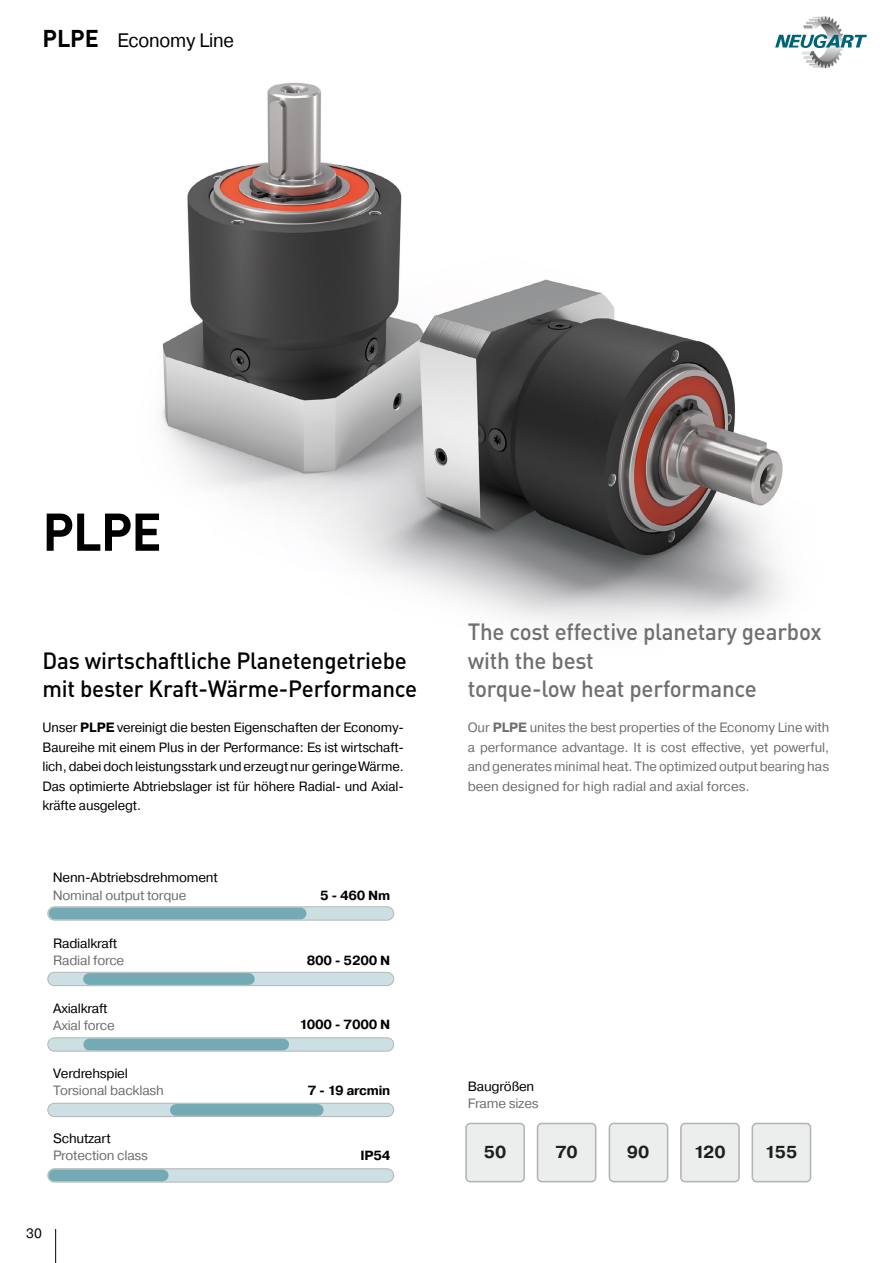
<style>
.page{position:relative;width:893px;height:1263px;background:#fff}
.page>*{position:absolute;margin:0;border:0;box-sizing:border-box;transform-origin:0 0}
.t1{font:700 52.2px "DIN Pro";color:#000;scale:.96 1}
.t2{font:500 23.25px/28.5px "DIN Pro";letter-spacing:-.01em;color:#706f6f;scale:.96 1}
.t3{font:500 23.25px/28.5px "DIN Pro";letter-spacing:-.01em;color:#000;scale:.96 1}
.t4{font:19.5px "Pragmatica";letter-spacing:-.01em;color:#000;scale:.95 1}
.t5{font:700 17.4px "Pragmatica";color:#1e1e1c}
.t6{font:13.5px/19.5px "Pragmatica";letter-spacing:-.015em;color:#000;text-align:justify}
.t7{font:13.5px/19.5px "Pragmatica";letter-spacing:-.015em;color:#706f6f;text-align:justify}
.t8{font:700 13.2px "Pragmatica";letter-spacing:-.015em;color:#000}
.s1{font-family:"DIN Pro";font-weight:700;font-size:24px}
.s2{font-weight:700}
</style>
<div class="page">
<svg style="left:775px;top:16px;width:92px;height:52px"></svg>
<hr style="left:55px;top:1229px;width:1px;height:34px;background:#000">
<img style="left:162px;top:82px;width:621px;height:542px">
<div style="left:48px;top:972px;width:346px;height:14px;background:#cce0e4;border-radius:7px"></div>
<div style="left:47px;top:972px;width:347px;height:14px;border:1px solid #b4b6b5;border-radius:7px"></div>
<div style="left:48px;top:907px;width:346px;height:13px;background:#cce0e4;border-radius:7px"></div>
<div style="left:47px;top:906px;width:347px;height:14px;border:1px solid #b4b6b5;border-radius:7px"></div>
<div style="left:48px;top:1038px;width:346px;height:13px;background:#cce0e4;border-radius:7px"></div>
<div style="left:47px;top:1037px;width:347px;height:14px;border:1px solid #b4b6b5;border-radius:7px"></div>
<div style="left:48px;top:1103px;width:346px;height:13px;background:#cce0e4;border-radius:7px"></div>
<div style="left:47px;top:1103px;width:347px;height:14px;border:1px solid #b4b6b5;border-radius:7px"></div>
<div style="left:48px;top:1169px;width:346px;height:13px;background:#cce0e4;border-radius:7px"></div>
<div style="left:47px;top:1168px;width:347px;height:14px;border:1px solid #b4b6b5;border-radius:7px"></div>
<div style="left:89px;top:973px;width:160px;height:12px;background:#74aab3"></div>
<div style="left:89px;top:1038px;width:194px;height:12px;background:#74aab3"></div>
<div style="left:176px;top:1104px;width:142px;height:12px;background:#74aab3"></div>
<div style="left:54px;top:1169px;width:109px;height:12px;background:#74aab3"></div>
<div style="left:55px;top:907px;width:246px;height:12px;background:#74aab3"></div>
<div style="left:466px;top:1123px;width:58px;height:58px;background:#eceded;border-radius:4px"></div>
<div style="left:465px;top:1123px;width:60px;height:59px;border:2px solid #b4b6b5;border-radius:4px"></div>
<div style="left:538px;top:1123px;width:58px;height:58px;background:#eceded;border-radius:4px"></div>
<div style="left:537px;top:1123px;width:59px;height:59px;border:2px solid #b4b6b5;border-radius:4px"></div>
<div style="left:609px;top:1123px;width:59px;height:58px;background:#eceded;border-radius:4px"></div>
<div style="left:609px;top:1123px;width:59px;height:59px;border:2px solid #b4b6b5;border-radius:4px"></div>
<div style="left:681px;top:1123px;width:58px;height:58px;background:#eceded;border-radius:4px"></div>
<div style="left:680px;top:1123px;width:60px;height:59px;border:2px solid #b4b6b5;border-radius:4px"></div>
<div style="left:752px;top:1123px;width:58px;height:58px;background:#eceded;border-radius:4px"></div>
<div style="left:752px;top:1123px;width:59px;height:59px;border:2px solid #b4b6b5;border-radius:4px"></div>
<h3 class="t4" style="left:43px;top:28px;width:203px"><span class="s1">PLPE</span> Economy Line</h3>
<h1 class="t1" style="left:43px;top:491px;width:126px">PLPE</h1>
<h2 class="t3" style="left:43px;top:645px;width:392px">Das wirtschaftliche Planetengetriebe mit bester Kraft-Wärme-Performance</h2>
<h2 class="t2" style="left:468px;top:616px;width:370px">The cost effective planetary gearbox with the best<br>torque-low heat performance</h2>
<p class="t6" style="left:43px;top:718px;width:363px">Unser <span class="s2">PLPE</span> vereinigt die besten Eigenschaften der Economy-Baureihe mit einem Plus in der Performance: Es ist wirtschaft&shy;lich, dabei doch leistungsstark und erzeugt nur geringe Wärme.<br>Das optimierte Abtriebslager ist für höhere Radial- und Axial&shy;kräfte ausgelegt.</p>
<p class="t7" style="left:468px;top:718px;width:363px">Our <span class="s2">PLPE</span> unites the best properties of the Economy Line with a performance advantage. It is cost effective, yet powerful, and generates minimal heat. The optimized output bearing has been designed for high radial and axial forces.</p>
<p class="t6" style="left:53px;top:868px;width:167px">Nenn-Abtriebsdrehmoment</p>
<p class="t7" style="left:53px;top:885px;width:135px">Nominal output torque</p>
<p class="t6" style="left:53px;top:933px;width:66px">Radialkraft</p>
<p class="t7" style="left:53px;top:950px;width:73px">Radial force</p>
<p class="t6" style="left:53px;top:998px;width:56px">Axialkraft</p>
<p class="t7" style="left:53px;top:1015px;width:63px">Axial force</p>
<p class="t6" style="left:53px;top:1063px;width:76px">Verdrehspiel</p>
<p class="t7" style="left:53px;top:1080px;width:112px">Torsional backlash</p>
<p class="t6" style="left:53px;top:1129px;width:59px">Schutzart</p>
<p class="t7" style="left:53px;top:1146px;width:96px">Protection class</p>
<p class="t6" style="left:26px;top:1224px;width:17px">30</p>
<p class="t8" style="left:320px;top:887px;width:72px">5 - 460 Nm</p>
<p class="t8" style="left:307px;top:952px;width:85px">800 - 5200 N</p>
<p class="t8" style="left:299px;top:1016px;width:92px">1000 - 7000 N</p>
<p class="t8" style="left:308px;top:1081px;width:84px">7 - 19 arcmin</p>
<p class="t6" style="left:468px;top:1077px;width:68px">Baugrößen</p>
<p class="t7" style="left:468px;top:1094px;width:72px">Frame sizes</p>
<p class="t8" style="left:360px;top:1146px;width:31px">IP54</p>
<p class="t5" style="left:484px;top:1141px;width:24px">50</p>
<p class="t5" style="left:555px;top:1141px;width:24px">70</p>
<p class="t5" style="left:627px;top:1141px;width:24px">90</p>
<p class="t5" style="left:694px;top:1141px;width:34px">120</p>
<p class="t5" style="left:765px;top:1141px;width:34px">155</p>
</div>
